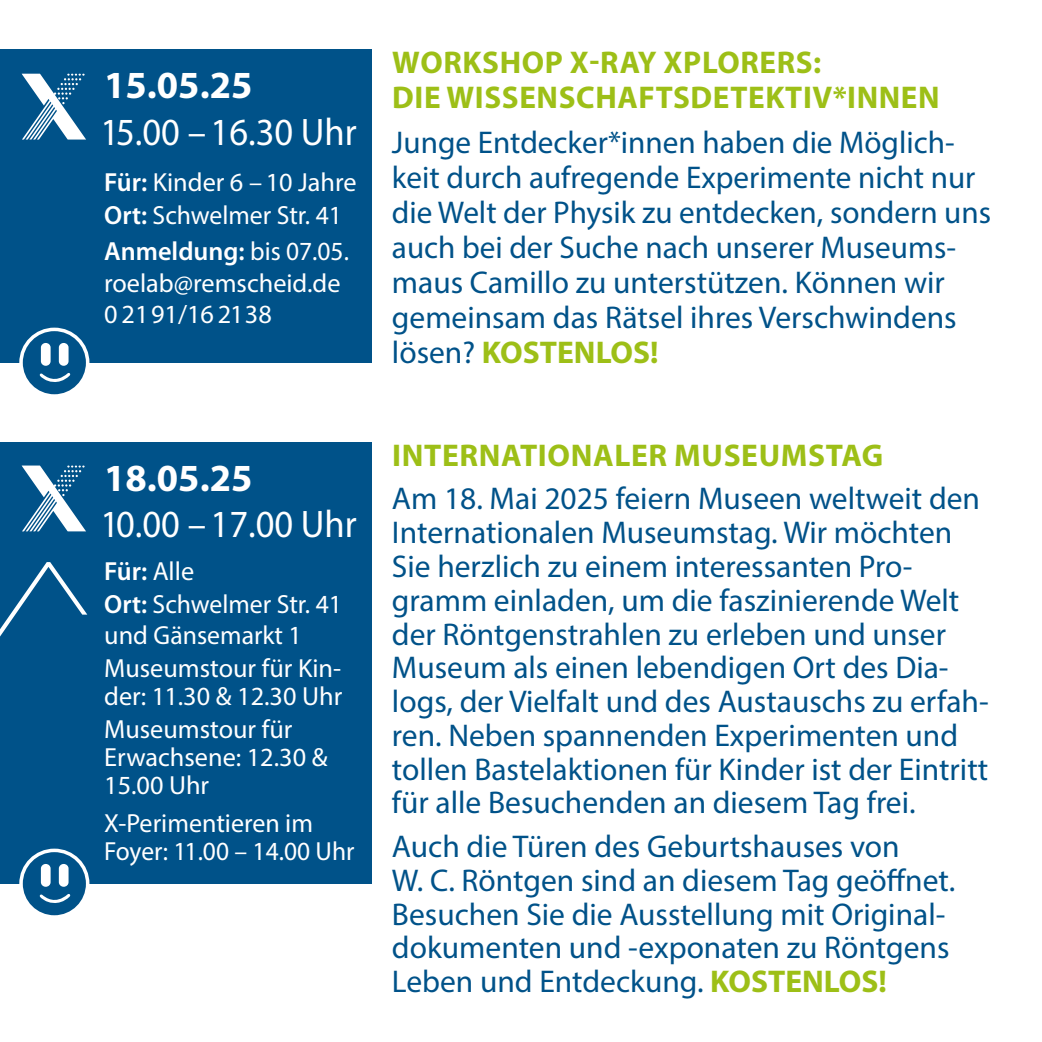
<style>
.page{position:relative;width:1042px;height:1042px;background:#fff}
.page>*{position:absolute;margin:0;border:0;box-sizing:border-box;transform-origin:0 0}
.t1{font:38.5px "Myriad Pro";color:#fff;scale:.95 1}
.t2{font:700 38.5px "Myriad Pro";color:#fff}
.t3{font:31.5px/33.6px "Myriad Pro";color:#005289}
.t4{font:700 31.5px/35px "Myriad Pro";letter-spacing:.02em;color:#9dbf17}
.t5{font:26.25px/32.6px "Myriad Pro";color:#fff}
.s1{font-weight:600}
.s2{font-weight:700;color:#9dbf17}
</style>
<div class="page">
<div style="left:0;top:50px;width:371px;height:313px;background:#005289"></div>
<svg style="left:21px;top:73px;width:65px;height:67px"></svg>
<div style="left:0;top:442px;width:371px;height:441px;background:#005289"></div>
<svg style="left:21px;top:465px;width:65px;height:66px"></svg>
<svg style="left:0;top:562px;width:87px;height:74px"></svg>
<svg style="left:21px;top:329px;width:67px;height:64px"></svg>
<div style="left:19px;top:328px;width:70px;height:70px;border:4px solid #fff;border-radius:50%"></div>
<svg style="left:24px;top:852px;width:64px;height:62px"></svg>
<div style="left:19px;top:848px;width:70px;height:71px;border:4px solid #fff;border-radius:50%"></div>
<p class="t2" style="left:104px;top:60px;width:150px">15.05.25</p>
<p class="t1" style="left:101px;top:108px;width:271px">15.00 –16.30 Uhr</p>
<p class="t5" style="left:104px;top:165px;width:254px"><span class="s1">Für:</span> Kinder 6 – 10 Jahre<br><span class="s1">Ort:</span> Schwelmer Str. 41</p>
<p class="t5" style="left:104px;top:235px;width:246px;line-height:31.5px"><span class="s1">Anmeldung:</span> bis 07.05. roelab@remscheid.de<br>0 2191/16 2138</p>
<p class="t2" style="left:104px;top:453px;width:150px">18.05.25</p>
<p class="t1" style="left:101px;top:500px;width:271px">10.00 –17.00 Uhr</p>
<p class="t5" style="left:104px;top:554px;width:239px"><span class="s1">Für:</span> Alle<br><span class="s1">Ort:</span> Schwelmer Str. 41 und Gänsemarkt 1<br>Museumstour für Kin-</p>
<p class="t5" style="left:104px;top:680px;width:240px">der: 11.30 &amp; 12.30 Uhr<br>Museumstour für</p>
<p class="t5" style="left:104px;top:743px;width:225px;line-height:28px">Erwachsene: 12.30 &amp;<br>15.00 Uhr</p>
<p class="t5" style="left:104px;top:809px;width:252px;line-height:28px">X-Perimentieren im<br>Foyer: 11.00 – 14.00 Uhr</p>
<p class="t4" style="left:392px;top:44px;width:549px">WORKSHOP X-RAY XPLORERS:<br>DIE WISSENSCHAFTSDETEKTIV*INNEN</p>
<p class="t3" style="left:392px;top:125px;width:600px;line-height:35px">Junge Entdecker*innen haben die Möglich&shy;keit durch aufregende Experimente nicht nur die Welt der Physik zu entdecken, sondern uns auch bei der Suche nach unserer Museums&shy;maus Camillo zu unterstützen. Können wir gemeinsam das Rätsel ihres Verschwindens lösen? <span class="s2">KOSTENLOS!</span></p>
<p class="t4" style="left:392px;top:436px;width:493px">INTERNATIONALER MUSEUMSTAG</p>
<p class="t3" style="left:392px;top:481px;width:598px">Am 18. Mai 2025 feiern Museen weltweit den Internationalen Museumstag. Wir möchten Sie herzlich zu einem interessanten Pro&shy;gramm einladen, um die faszinierende Welt der Röntgenstrahlen zu erleben und unser Museum als einen lebendigen Ort des Dia&shy;logs, der Vielfalt und des Austauschs zu erfah&shy;ren. Neben spannenden Experimenten und tollen Bastelaktionen für Kinder ist der Eintritt für alle Besuchenden an diesem Tag frei.</p>
<p class="t3" style="left:392px;top:829px;width:565px">Auch die Türen des Geburtshauses von<br>W. C. Röntgen sind an diesem Tag geöffnet.<br>Besuchen Sie die Ausstellung mit Original&shy;dokumenten und -exponaten zu Röntgens Leben und Entdeckung. <span class="s2">KOSTENLOS!</span></p>
</div>
